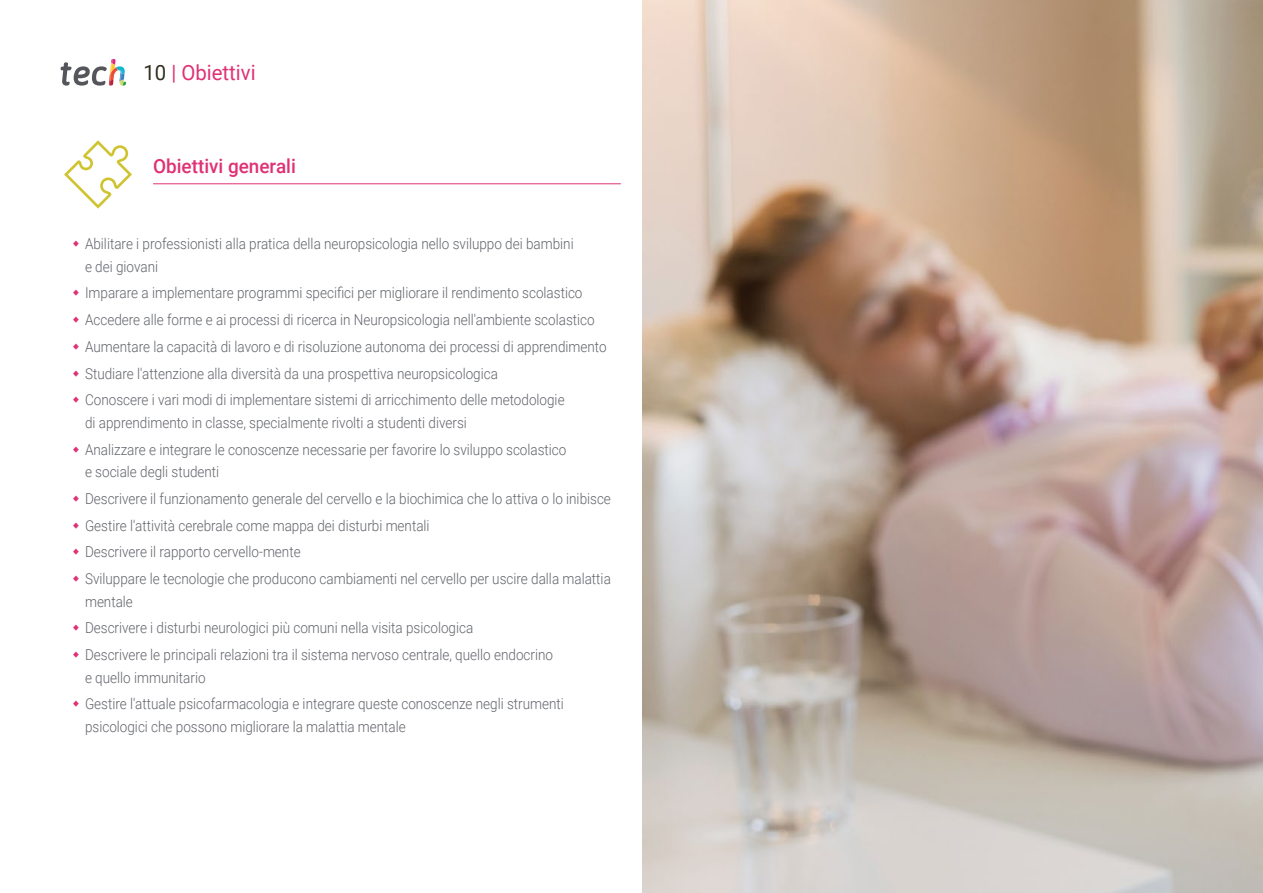
<style>
.page{position:relative;width:1263px;height:893px;background:#fff}
.page>*{position:absolute;margin:0;border:0;box-sizing:border-box;transform-origin:0 0}
.t1{font:21px "Roboto";color:#df3174}
.t2{font:500 19.5px "Roboto";color:#df3174}
.t3{font:300 15px/26.7px "Roboto";color:#61646a;scale:.9 1}
.s1{color:#312e20}
</style>
<div class="page">
<svg style="left:64px;top:140px;width:68px;height:69px"></svg>
<svg style="left:61px;top:59px;width:65px;height:27px"></svg>
<img style="left:642px;top:0;width:621px;height:893px">
<hr style="left:153px;top:183px;width:468px;height:1px;background:#df3174">
<h1 class="t1" style="left:144px;top:57px;width:114px"><span class="s1">10</span> | Obiettivi</h1>
<h2 class="t2" style="left:153px;top:153px;width:144px">Obiettivi generali</h2>
<p class="t3" style="left:85px;top:232px;width:544px;line-height:22.5px">Abilitare i professionisti alla pratica della neuropsicologia nello sviluppo dei bambini e dei giovani</p>
<p class="t3" style="left:85px;top:279px;width:581px">Imparare a implementare programmi specifici per migliorare il rendimento scolastico Accedere alle forme e ai processi di ricerca in Neuropsicologia nell'ambiente scolastico Aumentare la capacità di lavoro e di risoluzione autonoma dei processi di apprendimento Studiare l'attenzione alla diversità da una prospettiva neuropsicologica<br>Conoscere i vari modi di implementare sistemi di arricchimento delle metodologie</p>
<p class="t3" style="left:85px;top:408px;width:536px">di apprendimento in classe, specialmente rivolti a studenti diversi<br>Analizzare e integrare le conoscenze necessarie per favorire lo sviluppo scolastico</p>
<p class="t3" style="left:85px;top:458px;width:586px">e sociale degli studenti<br>Descrivere il funzionamento generale del cervello e la biochimica che lo attiva o lo inibisce Gestire l'attività cerebrale come mappa dei disturbi mentali<br>Descrivere il rapporto cervello-mente<br>Sviluppare le tecnologie che producono cambiamenti nel cervello per uscire dalla malattia</p>
<p class="t3" style="left:85px;top:587px;width:521px">mentale<br>Descrivere i disturbi neurologici più comuni nella visita psicologica<br>Descrivere le principali relazioni tra il sistema nervoso centrale, quello endocrino</p>
<p class="t3" style="left:85px;top:663px;width:533px">e quello immunitario<br>Gestire l'attuale psicofarmacologia e integrare queste conoscenze negli strumenti</p>
<p class="t3" style="left:85px;top:712px;width:358px">psicologici che possono migliorare la malattia mentale</p>
</div>
